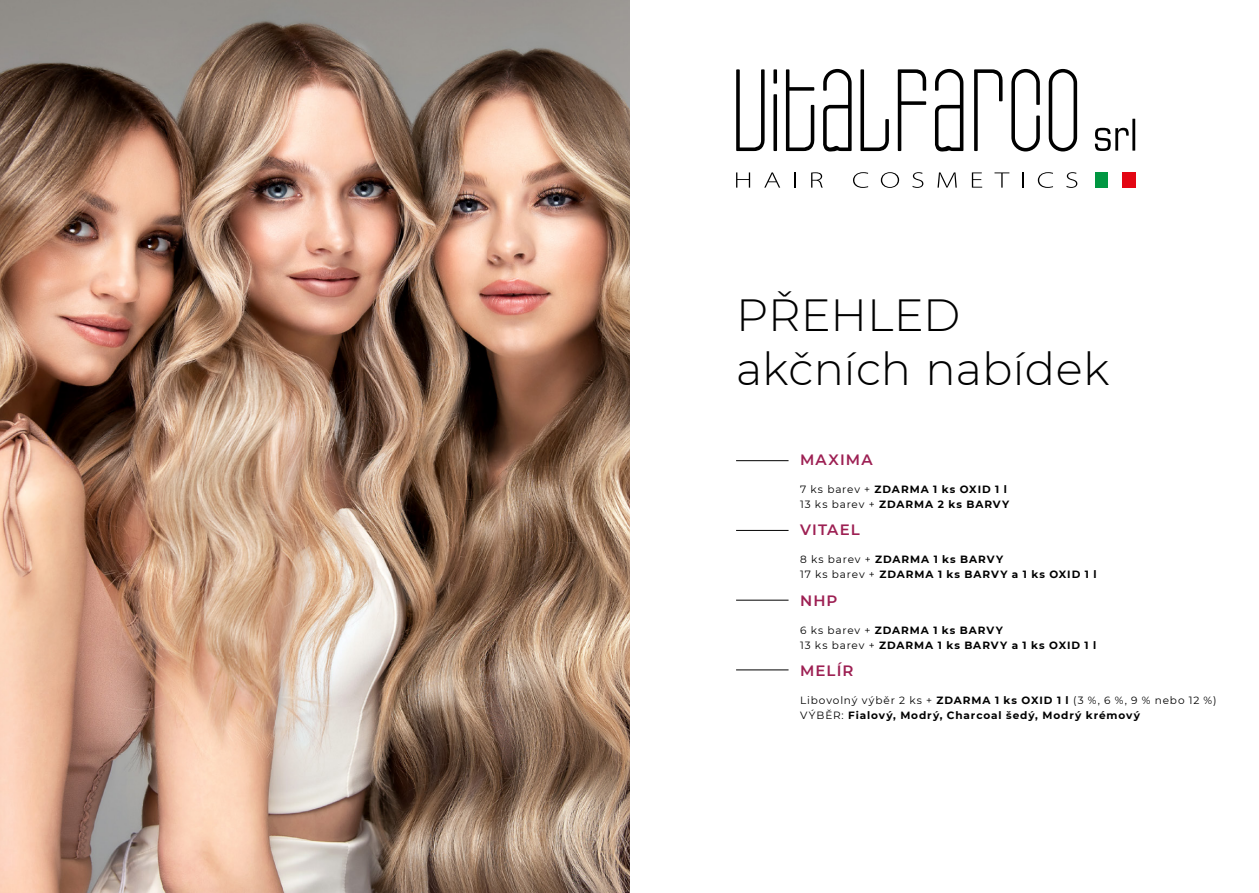
<style>
.page{position:relative;width:1259px;height:893px;background:#fff}
.page>*{position:absolute;margin:0;border:0;box-sizing:border-box;transform-origin:0 0}
.t1{font:300 45px/54px "Montserrat";color:#000}
.t2{font:600 15px "Montserrat";letter-spacing:.07em;color:#9d2053}
.t3{font:700 10.5px/15px "Montserrat";letter-spacing:.09em;color:#000}
.s1{font-weight:400}
</style>
<div class="page">
<img style="left:0;top:0;width:629px;height:893px">
<svg style="left:823px;top:69px;width:28px;height:83px"></svg>
<svg style="left:935px;top:69px;width:28px;height:83px"></svg>
<svg style="left:1011px;top:69px;width:29px;height:82px"></svg>
<svg style="left:1048px;top:69px;width:29px;height:82px"></svg>
<svg style="left:736px;top:69px;width:29px;height:82px"></svg>
<svg style="left:773px;top:94px;width:4px;height:57px"></svg>
<svg style="left:773px;top:69px;width:4px;height:15px"></svg>
<svg style="left:786px;top:69px;width:29px;height:82px"></svg>
<svg style="left:860px;top:69px;width:29px;height:82px"></svg>
<svg style="left:897px;top:69px;width:30px;height:82px"></svg>
<svg style="left:974px;top:69px;width:29px;height:82px"></svg>
<hr style="left:1132px;top:119px;width:3px;height:32px;background:#000">
<svg style="left:1095px;top:128px;width:33px;height:23px"></svg>
<svg style="left:736px;top:172px;width:14px;height:16px"></svg>
<svg style="left:764px;top:172px;width:16px;height:16px"></svg>
<svg style="left:794px;top:172px;width:1px;height:16px"></svg>
<svg style="left:811px;top:172px;width:12px;height:16px"></svg>
<svg style="left:853px;top:172px;width:15px;height:16px"></svg>
<svg style="left:881px;top:172px;width:18px;height:16px"></svg>
<svg style="left:912px;top:172px;width:11px;height:16px"></svg>
<svg style="left:937px;top:172px;width:19px;height:16px"></svg>
<svg style="left:972px;top:172px;width:10px;height:16px"></svg>
<svg style="left:994px;top:172px;width:15px;height:16px"></svg>
<svg style="left:1022px;top:172px;width:1px;height:16px"></svg>
<svg style="left:1038px;top:172px;width:15px;height:16px"></svg>
<svg style="left:1066px;top:172px;width:11px;height:16px"></svg>
<div style="left:1095px;top:172px;width:13px;height:16px;background:#009641"></div>
<div style="left:1121px;top:172px;width:14px;height:16px;background:#e30613"></div>
<hr style="left:736px;top:460px;width:52px;height:1px;background:#000">
<hr style="left:736px;top:530px;width:52px;height:1px;background:#000">
<hr style="left:736px;top:600px;width:52px;height:1px;background:#000">
<hr style="left:736px;top:669px;width:52px;height:1px;background:#000">
<h1 class="t1" style="left:736px;top:286px;width:375px">PŘEHLED akčních nabídek</h1>
<h2 class="t2" style="left:800px;top:449px;width:74px">MAXIMA</h2>
<p class="t3" style="left:800px;top:481px;width:211px"><span class="s1">7 ks barev +</span> ZDARMA 1 ks OXID 1 l<br><span class="s1">13 ks barev +</span> ZDARMA 2 ks BARVY</p>
<h2 class="t2" style="left:800px;top:519px;width:61px">VITAEL</h2>
<p class="t3" style="left:800px;top:551px;width:298px"><span class="s1">8 ks barev +</span> ZDARMA 1 ks BARVY<br><span class="s1">17 ks barev +</span> ZDARMA 1 ks BARVY a 1 ks OXID 1 l</p>
<h2 class="t2" style="left:800px;top:590px;width:39px">NHP</h2>
<p class="t3" style="left:800px;top:622px;width:298px"><span class="s1">6 ks barev +</span> ZDARMA 1 ks BARVY<br><span class="s1">13 ks barev +</span> ZDARMA 1 ks BARVY a 1 ks OXID 1 l</p>
<h2 class="t2" style="left:800px;top:660px;width:55px">MELÍR</h2>
<p class="t3" style="left:800px;top:692px;width:418px"><span class="s1">Libovolný výběr 2 ks +</span> ZDARMA 1 ks OXID 1 l <span class="s1">(3 %, 6 %, 9 % nebo 12 %)<br>VÝBĚR:</span> Fialový, Modrý, Charcoal šedý, Modrý krémový</p>
</div>
